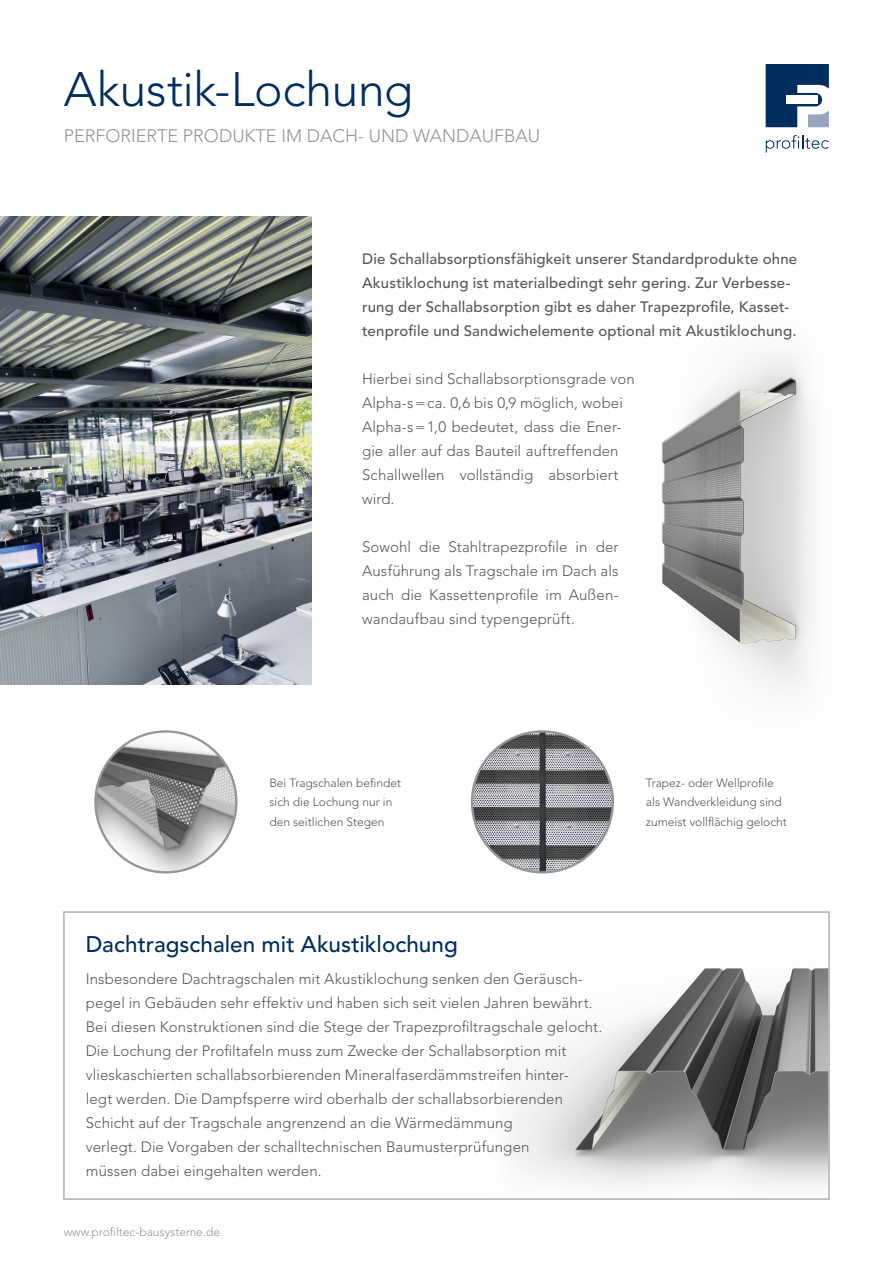
<style>
.page{position:relative;width:893px;height:1263px;background:#fff}
.page>*{position:absolute;margin:0;border:0;box-sizing:border-box;transform-origin:0 0}
.t1{font:300 48px "Avenir LT Pro";letter-spacing:-.01em;color:#002e5e}
.t2{font:500 22.5px "Avenir LT Pro";letter-spacing:.005em;color:#002e5e}
.t3{font:300 18px "Avenir LT Pro";color:#939598}
.t4{font:300 15px/24px "Avenir LT Pro";letter-spacing:.01em;color:#57585a}
.Copy_Light{font:500 15px/24px "Avenir LT Pro";letter-spacing:.01em;color:#57585a}
.t5{font:300 12px/19.5px "Avenir LT Pro";color:#57585a}
.t6{font:300 12px "Avenir LT Pro";color:#939598}
</style>
<div class="page">
<svg style="left:766px;top:64px;width:63px;height:63px"></svg>
<div style="left:786px;top:96px;width:32px;height:8px;background:#fff"></div>
<svg style="left:766px;top:135px;width:63px;height:18px"></svg>
<img style="left:583px;top:356px;width:229px;height:411px">
<img style="left:663px;top:379px;width:127px;height:186px">
<img style="left:512px;top:968px;width:315px;height:219px">
<div style="left:63px;top:911px;width:767px;height:289px;border:2px solid #bcbdc0"></div>
<img style="left:95px;top:731px;width:141px;height:141px;border-radius:70px">
<img style="left:472px;top:731px;width:141px;height:141px;border-radius:70px">
<img style="left:0;top:217px;width:312px;height:468px">
<p class="t1" style="left:64px;top:61px;width:351px">Akustik-Lochung</p>
<p class="t3" style="left:64px;top:125px;width:478px">PERFORIERTE PRODUKTE IM DACH- UND WANDAUFBAU</p>
<p class="Copy_Light" style="left:362px;top:247px;width:437px">Die Schallabsorptionsfähigkeit unserer Standardprodukte ohne Akustiklochung ist materialbedingt sehr gering. Zur Verbesse&shy;rung der Schallabsorption gibt es daher Trapezprofile, Kasset&shy;tenprofile und Sandwichelemente optional mit Akustiklochung.</p>
<p class="t4" style="left:362px;top:367px;width:274px">Hierbei sind Schallabsorptionsgrade von</p>
<p class="t4" style="left:362px;top:391px;width:262px">Alpha-s=ca. 0,6 bis 0,9 möglich, wobei</p>
<p class="t4" style="left:362px;top:415px;width:261px">Alpha-s=1,0 bedeutet, dass die Ener&shy;gie aller auf das Bauteil auftreffenden<br>Schallwellen vollständig absorbiert wird.</p>
<p class="t4" style="left:362px;top:535px;width:258px;text-align:justify">Sowohl die Stahltrapezprofile in der Ausführung als Tragschale im Dach als auch die Kassettenprofile im Außen&shy;wandaufbau sind typengeprüft.</p>
<p class="t5" style="left:269px;top:773px;width:133px">Bei Tragschalen befindet sich die Lochung nur in</p>
<p class="t5" style="left:269px;top:812px;width:117px">den seitlichen Stegen</p>
<p class="t2" style="left:86px;top:931px;width:374px">Dachtragschalen mit Akustiklochung</p>
<p class="t4" style="left:86px;top:967px;width:499px">Insbesondere Dachtragschalen mit Akustiklochung senken den Geräusch-</p>
<p class="t4" style="left:86px;top:991px;width:508px">pegel in Gebäuden sehr effektiv und haben sich seit vielen Jahren bewährt.</p>
<p class="t4" style="left:86px;top:1015px;width:518px">Bei diesen Konstruktionen sind die Stege der Trapezprofiltragschale gelocht.</p>
<p class="t4" style="left:86px;top:1039px;width:482px">Die Lochung der Profiltafeln muss zum Zwecke der Schallabsorption mit</p>
<p class="t4" style="left:86px;top:1063px;width:484px">vlieskaschierten schallabsorbierenden Mineralfaserdämmstreifen hinter-</p>
<p class="t4" style="left:86px;top:1087px;width:479px">legt werden. Die Dampfsperre wird oberhalb der schallabsorbierenden</p>
<p class="t4" style="left:86px;top:1111px;width:428px">Schicht auf der Tragschale angrenzend an die Wärmedämmung</p>
<p class="t4" style="left:86px;top:1135px;width:445px">verlegt. Die Vorgaben der schalltechnischen Baumusterprüfungen</p>
<p class="t4" style="left:86px;top:1159px;width:237px">müssen dabei eingehalten werden.</p>
<p class="t6" style="left:64px;top:1224px;width:158px">www.profiltec-bausysteme.de</p>
<p class="t5" style="left:646px;top:773px;width:130px">Trapez- oder Wellprofile</p>
<p class="t5" style="left:646px;top:792px;width:142px">als Wandverkleidung sind zumeist vollflächig gelocht</p>
</div>
